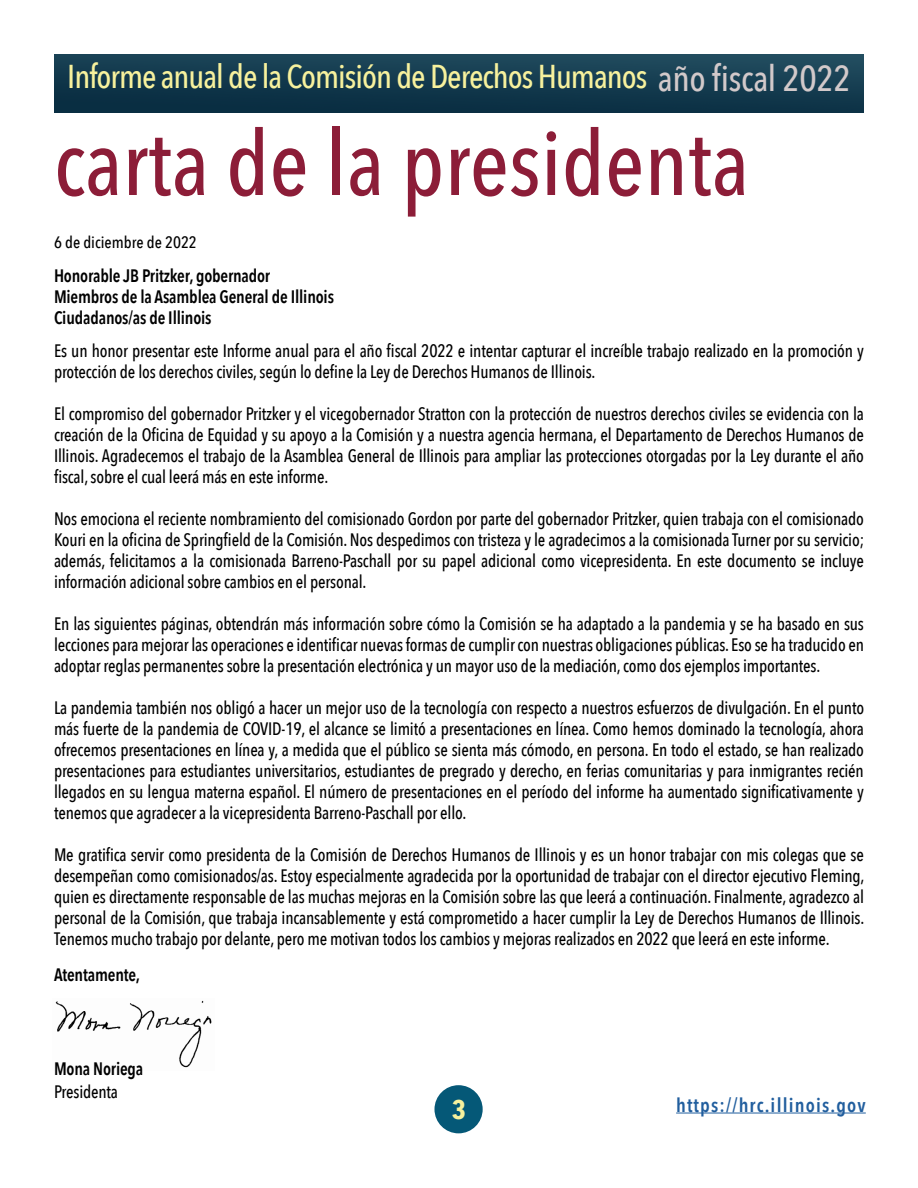
<style>
.page{position:relative;width:918px;height:1188px;background:#fff}
.page>*{position:absolute;margin:0;border:0;box-sizing:border-box;transform-origin:0 0}
.Heading{font:500 90px "Avenir Next Condensed";color:#8c1d38}
.t1{font:500 33px "Avenir Next Condensed";letter-spacing:-.03em;color:#f7f19d}
.t2{font:700 27px "Avenir Next Condensed";color:#f7f19d}
.t3{font:600 19.5px "Avenir Next Condensed";letter-spacing:.06em;color:#215e9e}
.t4{font:500 18px/21px "Avenir Next Condensed";letter-spacing:-.01em;color:#000;text-align:justify;scale:.95 1}
.t5{font:600 18px "Avenir Next Condensed";letter-spacing:-.01em;color:#000;scale:.95 1}
.t6{font:500 16.5px "Avenir Next Condensed";color:#000}
.s1{font-size:36px;color:#d2c9ca}
</style>
<div class="page">
<div style="left:434px;top:1085px;width:49px;height:48px;background:#055877;border-radius:50%"></div>
<hr style="left:676px;top:1113px;width:190px;height:1px;background:#215e9e">
<img style="left:55px;top:1000px;width:157px;height:68px">
<img style="left:54px;top:54px;width:810px;height:58px">
<h2 class="t1" style="left:67px;top:56px;width:785px">Informe anual de la Comisión de Derechos Humanos <span class="s1">año fiscal 2022</span></h2>
<p class="Heading" style="left:54px;top:109px;width:697px">carta de la presidenta</p>
<p class="t6" style="left:54px;top:232px;width:144px">6 de diciembre de 2022</p>
<p class="t5" style="left:54px;top:261px;width:229px">Honorable JB Pritzker, gobernador</p>
<p class="t5" style="left:54px;top:282px;width:296px">Miembros de la Asamblea General de Illinois</p>
<p class="t5" style="left:54px;top:303px;width:167px">Ciudadanos/as de Illinois</p>
<p class="t4" style="left:54px;top:340px;width:854px">Es un honor presentar este Informe anual para el año fiscal 2022 e intentar capturar el increíble trabajo realizado en la promoción y protección de los derechos civiles, según lo define la Ley de Derechos Humanos de Illinois.</p>
<p class="t4" style="left:54px;top:403px;width:854px">El compromiso del gobernador Pritzker y el vicegobernador Stratton con la protección de nuestros derechos civiles se evidencia con la creación de la Oficina de Equidad y su apoyo a la Comisión y a nuestra agencia hermana, el Departamento de Derechos Humanos de Illinois. Agradecemos el trabajo de la Asamblea General de Illinois para ampliar las protecciones otorgadas por la Ley durante el año fiscal, sobre el cual leerá más en este informe.</p>
<p class="t4" style="left:54px;top:508px;width:854px">Nos emociona el reciente nombramiento del comisionado Gordon por parte del gobernador Pritzker, quien trabaja con el comisionado Kouri en la oficina de Springfield de la Comisión. Nos despedimos con tristeza y le agradecimos a la comisionada Turner por su servicio; además, felicitamos a la comisionada Barreno-Paschall por su papel adicional como vicepresidenta. En este documento se incluye información adicional sobre cambios en el personal.</p>
<p class="t4" style="left:54px;top:613px;width:854px">En las siguientes páginas, obtendrán más información sobre cómo la Comisión se ha adaptado a la pandemia y se ha basado en sus lecciones para mejorar las operaciones e identificar nuevas formas de cumplir con nuestras obligaciones públicas. Eso se ha traducido en adoptar reglas permanentes sobre la presentación electrónica y un mayor uso de la mediación, como dos ejemplos importantes.</p>
<p class="t4" style="left:54px;top:697px;width:854px">La pandemia también nos obligó a hacer un mejor uso de la tecnología con respecto a nuestros esfuerzos de divulgación. En el punto más fuerte de la pandemia de COVID-19, el alcance se limitó a presentaciones en línea. Como hemos dominado la tecnología, ahora ofrecemos presentaciones en línea y, a medida que el público se sienta más cómodo, en persona. En todo el estado, se han realizado presentaciones para estudiantes universitarios, estudiantes de pregrado y derecho, en ferias comunitarias y para inmigrantes recién llegados en su lengua materna español. El número de presentaciones en el período del informe ha aumentado significativamente y tenemos que agradecer a la vicepresidenta Barreno-Paschall por ello.</p>
<p class="t4" style="left:54px;top:844px;width:855px">Me gratifica servir como presidenta de la Comisión de Derechos Humanos de Illinois y es un honor trabajar con mis colegas que se desempeñan como comisionados/as. Estoy especialmente agradecida por la oportunidad de trabajar con el director ejecutivo Fleming, quien es directamente responsable de las muchas mejoras en la Comisión sobre las que leerá a continuación. Finalmente, agradezco al personal de la Comisión, que trabaja incansablemente y está comprometido a hacer cumplir la Ley de Derechos Humanos de Illinois.<br>Tenemos mucho trabajo por delante, pero me motivan todos los cambios y mejoras realizados en 2022 que leerá en este informe.</p>
<p class="t5" style="left:54px;top:959px;width:92px">Atentamente,</p>
<p class="t5" style="left:54px;top:1053px;width:96px">Mona Noriega</p>
<p class="t4" style="left:54px;top:1081px;width:69px">Presidenta</p>
<h3 class="t2" style="left:452px;top:1093px;width:16px">3</h3>
<p class="t3" style="left:676px;top:1088px;width:191px">https://hrc.illinois.gov</p>
</div>
